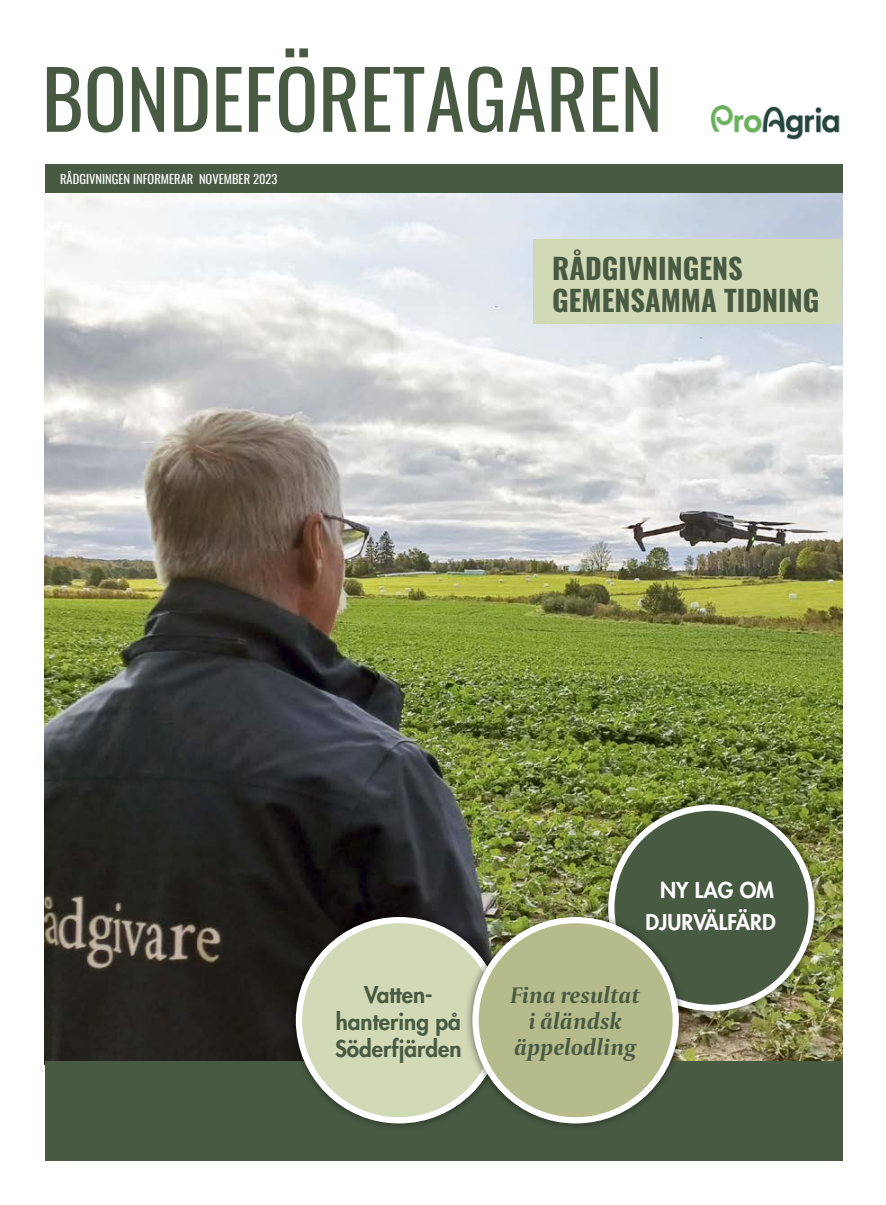
<style>
.page{position:relative;width:886px;height:1205px;background:#fff}
.page>*{position:absolute;margin:0;border:0;box-sizing:border-box;transform-origin:0 0}
.t1{font:80px "Oswald";color:#495a43}
.t2{font:700 28.62px/32px "Oswald";color:#495a43}
.t3{font:italic 700 23.75px/26.2px "Capitolium 2";color:#495a43;text-align:center}
.t4{font:800 22.5px/27px "Futura Std";color:#495a43;text-align:center}
.t5{font:800 21.25px/31.5px "Futura Std";color:#fff;text-align:right}
.t6{font:12.5px "Oswald";color:#fff}
</style>
<div class="page">
<img style="left:45px;top:193px;width:797px;height:867px">
<div style="left:45px;top:164px;width:797px;height:29px;background:#495a43"></div>
<div style="left:45px;top:1060px;width:797px;height:100px;background:#495a43"></div>
<img style="left:711px;top:105px;width:129px;height:35px">
<div style="left:533px;top:239px;width:309px;height:84px;background:#d2d9b6"></div>
<div style="left:288px;top:909px;width:222px;height:222px;background:#000;opacity:.5"></div>
<div style="left:299px;top:920px;width:200px;height:200px;background:#d2d9b6;border-radius:50%"></div>
<div style="left:296px;top:917px;width:206px;height:206px;border:6px solid #fff;border-radius:50%"></div>
<div style="left:600px;top:797px;width:223px;height:222px;background:#000;opacity:.5"></div>
<div style="left:611px;top:807px;width:200px;height:201px;background:#495a43;border-radius:50%"></div>
<div style="left:608px;top:804px;width:207px;height:207px;border:6px solid #fff;border-radius:50%"></div>
<div style="left:465px;top:909px;width:222px;height:222px;background:#000;opacity:.5"></div>
<div style="left:475px;top:920px;width:201px;height:200px;background:#b5bb8a;border-radius:50%"></div>
<div style="left:472px;top:917px;width:207px;height:206px;border:6px solid #fff;border-radius:50%"></div>
<h1 class="t1" style="left:42px;top:28px;width:622px">BONDEFÖRETAGAREN</h1>
<p class="t6" style="left:60px;top:168px;width:219px">RÅDGIVNINGEN INFORMERAR NOVEMBER 2023</p>
<h2 class="t2" style="left:552px;top:254px;width:269px">RÅDGIVNINGENS<br>GEMENSAMMA TIDNING</h2>
<h3 class="t4" style="left:335px;top:980px;width:128px">Vatten&shy;hantering på<br>Söderfjärden</h3>
<h3 class="t5" style="left:645px;top:874px;width:132px">NY LAG OM<br>DJURVÄLFÄRD</h3>
<h3 class="t3" style="left:510px;top:981px;width:131px">Fina resultat i åländsk äppelodling</h3>
</div>
